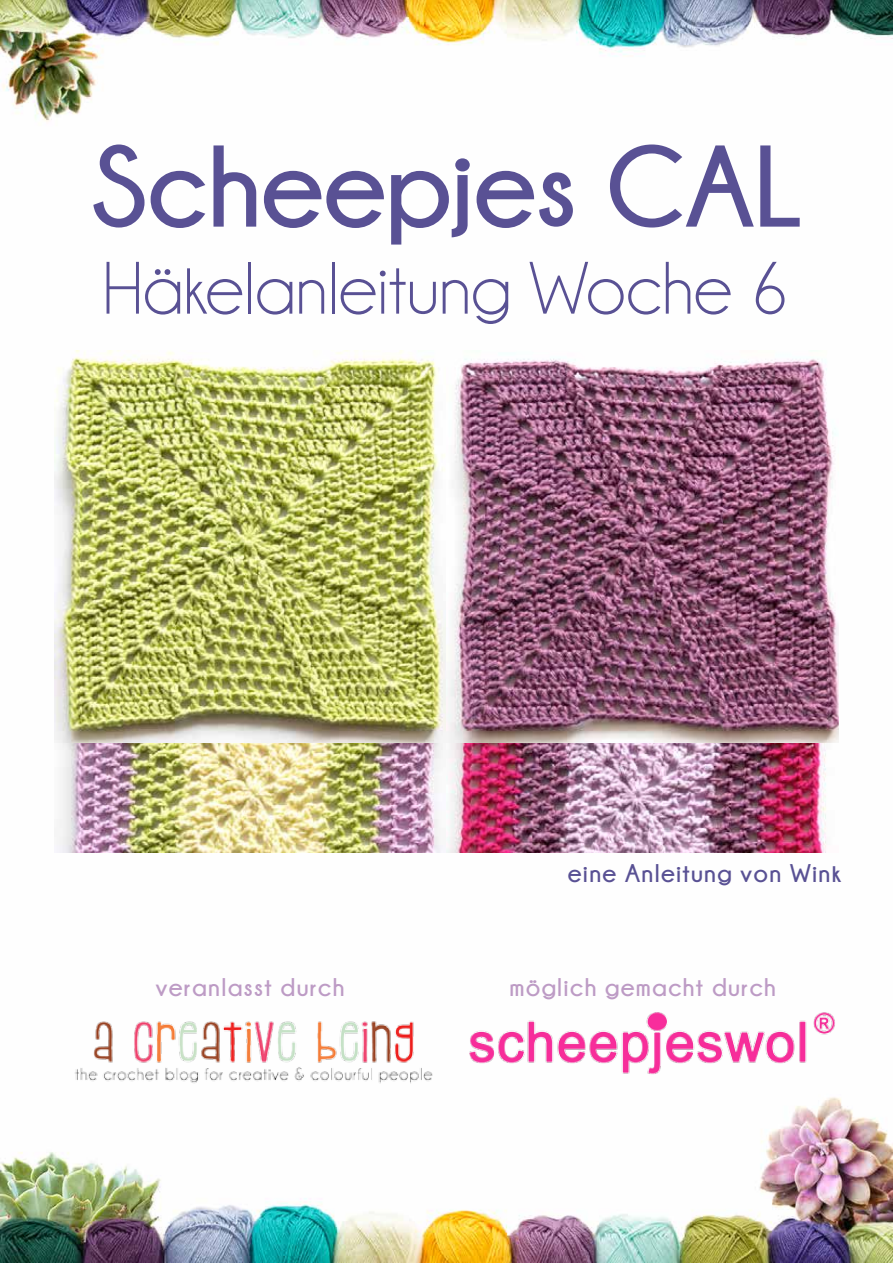
<style>
.page{position:relative;width:893px;height:1263px;background:#fff}
.page>*{position:absolute;margin:0;border:0;box-sizing:border-box;transform-origin:0 0}
.t1{font:700 115.5px "Champagne&Limousines";color:#595194}
.t2{font:75px "Champagne&Limousines";color:#595194}
.t3{font:700 25.5px "Champagne&Limousines";letter-spacing:.05em;color:#bd9bc5}
.t4{font:700 25.5px "Champagne&Limousines";letter-spacing:.05em;color:#595194}
</style>
<div class="page">
<img style="left:0;top:0;width:893px;height:1263px">
<img style="left:54px;top:1008px;width:392px;height:82px">
<img style="left:54px;top:351px;width:785px;height:502px">
<img style="left:469px;top:1011px;width:369px;height:65px">
<h1 class="t1" style="left:90px;top:123px;width:714px">Scheepjes CAL</h1>
<h2 class="t2" style="left:103px;top:251px;width:688px">Häkelanleitung Woche 6</h2>
<p class="t4" style="left:568px;top:859px;width:275px">eine Anleitung von Wink</p>
<p class="t3" style="left:156px;top:973px;width:190px">veranlasst durch</p>
<p class="t3" style="left:509px;top:973px;width:268px">möglich gemacht durch</p>
</div>
